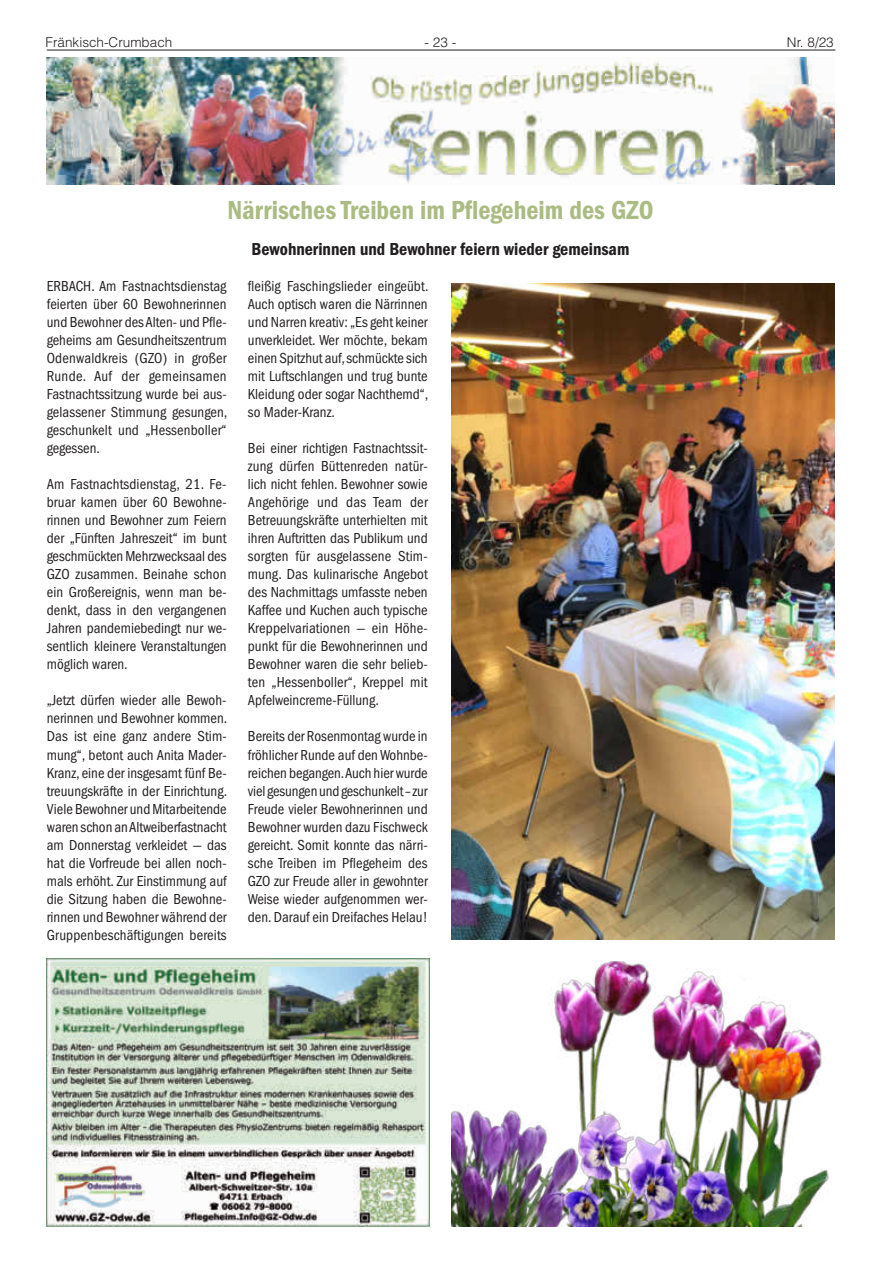
<style>
.page{position:relative;width:881px;height:1263px;background:#fff}
.page>*{position:absolute;margin:0;border:0;box-sizing:border-box;transform-origin:0 0}
.t1{font:600 condensed 27px "Franklin Gothic LT";color:#abbc82}
.t2{font:600 condensed 18px "Franklin Gothic LT";color:#231f20}
.t3{font:condensed 15px/18px "Franklin Gothic LT";color:#231f20;text-align:justify}
.t4{font:300 13.5px "Helvetica LT";color:#231f20}
</style>
<div class="page">
<hr style="left:47px;top:50px;width:788px;height:1px;background:#231f20">
<img style="left:451px;top:961px;width:378px;height:266px">
<img style="left:47px;top:959px;width:382px;height:268px">
<img style="left:47px;top:57px;width:786px;height:128px">
<img style="left:451px;top:283px;width:382px;height:657px">
<p class="t4" style="left:45px;top:34px;width:128px">Fränkisch-Crumbach</p>
<p class="t4" style="left:424px;top:34px;width:33px">- 23 -</p>
<p class="t4" style="left:786px;top:34px;width:48px">Nr. 8/23</p>
<h1 class="t1" style="left:227px;top:195px;width:427px">Närrisches Treiben im Pflegeheim des GZO</h1>
<p class="t2" style="left:251px;top:239px;width:379px">Bewohnerinnen und Bewohner feiern wieder gemeinsam</p>
<p class="t3" style="left:47px;top:278px;width:182px">ERBACH. Am Fastnachtsdienstag feierten über 60 Bewohnerinnen und Bewohner des Alten- und Pfle&shy;geheims am Gesundheitszentrum Odenwaldkreis (GZO) in großer Runde. Auf der gemeinsamen Fastnachtssitzung wurde bei aus&shy;gelassener Stimmung gesungen, geschunkelt und „Hessenboller“ gegessen.</p>
<p class="t3" style="left:47px;top:476px;width:181px">Am Fastnachtsdienstag, 21. Fe&shy;bruar kamen über 60 Bewohne&shy;rinnen und Bewohner zum Feiern der „Fünften Jahreszeit“ im bunt geschmückten Mehrzwecksaal des GZO zusammen. Beinahe schon ein Großereignis, wenn man be&shy;denkt, dass in den vergangenen Jahren pandemiebedingt nur we&shy;sentlich kleinere Veranstaltungen möglich waren.</p>
<p class="t3" style="left:47px;top:692px;width:182px">„Jetzt dürfen wieder alle Bewoh&shy;nerinnen und Bewohner kommen.<br>Das ist eine ganz andere Stim&shy;mung“, betont auch Anita Mader-Kranz, eine der insgesamt fünf Be&shy;treuungskräfte in der Einrichtung.<br>Viele Bewohner und Mitarbeitende waren schon an Altweiberfastnacht am Donnerstag verkleidet — das hat die Vorfreude bei allen noch&shy;mals erhöht. Zur Einstimmung auf die Sitzung haben die Bewohne&shy;rinnen und Bewohner während der Gruppenbeschäftigungen bereits</p>
<p class="t3" style="left:248px;top:278px;width:182px">fleißig Faschingslieder eingeübt.<br>Auch optisch waren die Närrinnen und Narren kreativ: „Es geht keiner unverkleidet. Wer möchte, bekam einen Spitzhut auf, schmückte sich mit Luftschlangen und trug bunte Kleidung oder sogar Nachthemd“, so Mader-Kranz.</p>
<p class="t3" style="left:248px;top:440px;width:181px">Bei einer richtigen Fastnachtssit&shy;zung dürfen Büttenreden natür&shy;lich nicht fehlen. Bewohner sowie Angehörige und das Team der Betreuungskräfte unterhielten mit ihren Auftritten das Publikum und sorgten für ausgelassene Stim&shy;mung. Das kulinarische Angebot des Nachmittags umfasste neben Kaffee und Kuchen auch typische Kreppelvariationen — ein Höhe&shy;punkt für die Bewohnerinnen und Bewohner waren die sehr belieb&shy;ten „Hessenboller“, Kreppel mit Apfelweincreme-Füllung.</p>
<p class="t3" style="left:248px;top:728px;width:181px">Bereits der Rosenmontag wurde in fröhlicher Runde auf den Wohnbe&shy;reichen begangen. Auch hier wurde viel gesungen und geschunkelt – zur Freude vieler Bewohnerinnen und Bewohner wurden dazu Fischweck gereicht. Somit konnte das närri&shy;sche Treiben im Pflegeheim des GZO zur Freude aller in gewohnter Weise wieder aufgenommen wer&shy;den. Darauf ein Dreifaches Helau!</p>
</div>
